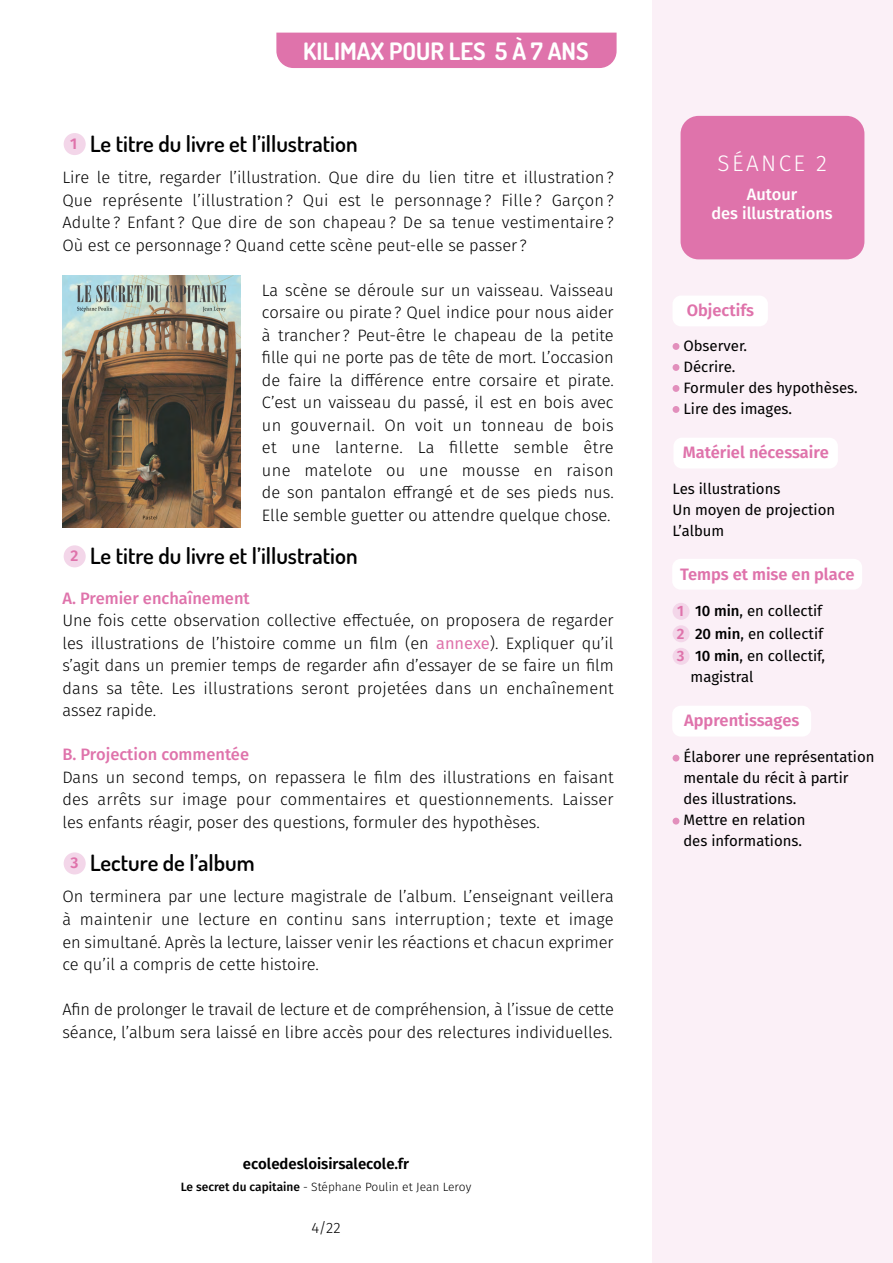
<style>
.page{position:relative;width:893px;height:1263px;background:#fff}
.page>*{position:absolute;margin:0;border:0;box-sizing:border-box;transform-origin:0 0}
.t1{font:700 24px "Dosis";color:#fff}
.t2{font:600 22.5px "Dosis";color:#000}
.t3{font:300 22.5px "Fira Sans";letter-spacing:.11em;color:#fff}
.TC{font:300 16.5px/22.5px "Fira Sans";color:#000;text-align:justify}
.t4{font:600 16.5px "Fira Sans";color:#df73ab}
.TC-2{font:500 16.5px "Fira Sans";color:#df73ab}
.t5{font:500 16.5px/19.8px "Fira Sans";color:#fff;text-align:center}
.t6{font:600 15.6px "Fira Sans";color:#df73ab}
.BANDEAU_TXT{font:15px/21px "Fira Sans";color:#000}
.t7{font:600 15px "Fira Sans";color:#000}
.t8{font:300 15px "Fira Sans";color:#000}
.t9{font:600 15px "Fira Sans";color:#df73ab}
.t10{font:300 12px "Fira Sans";color:#000}
.s1{font-weight:400;color:#df73ab}
.s2{font-weight:500}
</style>
<div class="page">
<div style="left:652px;top:0;width:241px;height:1263px;background:#fbf0f7"></div>
<div style="left:276px;top:33px;width:341px;height:35px;background:#df73ab"></div>
<div style="left:672px;top:296px;width:96px;height:30px;background:#fff;border-radius:9px"></div>
<div style="left:64px;top:133px;width:22px;height:22px;background:#f3d6e9;border-radius:50%"></div>
<div style="left:64px;top:545px;width:22px;height:22px;background:#f3d6e9;border-radius:50%"></div>
<div style="left:64px;top:852px;width:22px;height:22px;background:#f3d6e9;border-radius:50%"></div>
<svg style="left:673px;top:755px;width:6px;height:6px"></svg>
<svg style="left:673px;top:818px;width:6px;height:6px"></svg>
<div style="left:672px;top:706px;width:139px;height:30px;background:#fff;border-radius:9px"></div>
<div style="left:673px;top:603px;width:17px;height:17px;background:#f3d6e9;border-radius:50%"></div>
<div style="left:673px;top:625px;width:17px;height:17px;background:#f3d6e9;border-radius:50%"></div>
<div style="left:673px;top:648px;width:17px;height:17px;background:#f3d6e9;border-radius:50%"></div>
<div style="left:672px;top:559px;width:190px;height:31px;background:#fff;border-radius:9px"></div>
<div style="left:673px;top:438px;width:165px;height:30px;background:#fff;border-radius:9px"></div>
<div style="left:680px;top:116px;width:184px;height:143px;background:#df73ab;border-radius:18px"></div>
<div style="left:673px;top:343px;width:6px;height:7px;background:#e28fbc;border-radius:50%"></div>
<div style="left:673px;top:364px;width:6px;height:7px;background:#e28fbc;border-radius:50%"></div>
<div style="left:673px;top:385px;width:6px;height:7px;background:#e28fbc;border-radius:50%"></div>
<div style="left:673px;top:406px;width:6px;height:7px;background:#e28fbc;border-radius:50%"></div>
<img style="left:62px;top:276px;width:179px;height:251px">
<h1 class="t1" style="left:303px;top:35px;width:287px">KILIMAX POUR LES 5 À 7 ANS</h1>
<p class="t6" style="left:70px;top:131px;width:9px">1</p>
<p class="t2" style="left:90px;top:129px;width:269px">Le titre du livre et l’illustration</p>
<p class="TC" style="left:62px;top:166px;width:553px">Lire le titre, regarder l’illustration. Que dire du lien titre et illustration?<br>Que représente l’illustration? Qui est le personnage ? Fille ? Garçon?<br>Adulte ? Enfant ? Que dire de son chapeau ? De sa tenue vestimentaire ?<br>Où est ce personnage? Quand cette scène peut-elle se passer ?</p>
<p class="TC" style="left:262px;top:278px;width:353px">La scène se déroule sur un vaisseau. Vaisseau corsaire ou pirate? Quel indice pour nous aider à trancher ? Peut-être le chapeau de la petite fille qui ne porte pas de tête de mort. L’occasion de faire la différence entre corsaire et pirate.<br>C’est un vaisseau du passé, il est en bois avec un gouvernail. On voit un tonneau de bois et une lanterne. La fillette semble être une matelote ou une mousse en raison de son pantalon effrangé et de ses pieds nus.<br>Elle semble guetter ou attendre quelque chose.</p>
<p class="t6" style="left:71px;top:543px;width:9px">2</p>
<p class="t2" style="left:90px;top:541px;width:269px">Le titre du livre et l’illustration</p>
<p class="TC-2" style="left:62px;top:585px;width:189px">A. Premier enchaînement</p>
<p class="TC" style="left:62px;top:609px;width:553px">Une fois cette observation collective effectuée, on proposera de regarder les illustrations de l’histoire comme un film (en <span class="s1">annexe</span>). Expliquer qu’il s’agit dans un premier temps de regarder afin d’essayer de se faire un film dans sa tête. Les illustrations seront projetées dans un enchaînement assez rapide.</p>
<p class="TC-2" style="left:62px;top:741px;width:188px">B. Projection commentée</p>
<p class="TC" style="left:62px;top:765px;width:553px">Dans un second temps, on repassera le film des illustrations en faisant des arrêts sur image pour commentaires et questionnements. Laisser les enfants réagir, poser des questions, formuler des hypothèses.</p>
<p class="t6" style="left:71px;top:850px;width:10px">3</p>
<p class="t2" style="left:90px;top:849px;width:166px">Lecture de l’album</p>
<p class="TC" style="left:62px;top:885px;width:553px">On terminera par une lecture magistrale de l’album. L’enseignant veillera à maintenir une lecture en continu sans interruption; texte et image en simultané. Après la lecture, laisser venir les réactions et chacun exprimer ce qu’il a compris de cette histoire.</p>
<p class="TC" style="left:62px;top:998px;width:553px">Afin de prolonger le travail de lecture et de compréhension, à l’issue de cette séance, l’album sera laissé en libre accès pour des relectures individuelles.</p>
<p class="t7" style="left:243px;top:1151px;width:168px">ecoledesloisirsalecole.fr</p>
<p class="t10" style="left:181px;top:1179px;width:292px"><span class="s2">Le secret du capitaine</span> - Stéphane Poulin et Jean Leroy</p>
<p class="t8" style="left:311px;top:1217px;width:31px">4/22</p>
<p class="t3" style="left:717px;top:147px;width:111px">SÉANCE 2</p>
<p class="t5" style="left:711px;top:183px;width:123px">Autour<br>des illustrations</p>
<p class="t4" style="left:687px;top:297px;width:69px">Objectifs</p>
<p class="BANDEAU_TXT" style="left:683px;top:335px;width:65px">Observer.</p>
<p class="BANDEAU_TXT" style="left:683px;top:356px;width:53px">Décrire.</p>
<p class="BANDEAU_TXT" style="left:683px;top:377px;width:176px">Formuler des hypothèses.</p>
<p class="BANDEAU_TXT" style="left:683px;top:398px;width:110px">Lire des images.</p>
<p class="t4" style="left:683px;top:439px;width:148px">Matériel nécessaire</p>
<p class="BANDEAU_TXT" style="left:673px;top:477px;width:109px">Les illustrations</p>
<p class="BANDEAU_TXT" style="left:673px;top:498px;width:164px">Un moyen de projection</p>
<p class="BANDEAU_TXT" style="left:673px;top:519px;width:53px">L’album</p>
<p class="t4" style="left:680px;top:560px;width:176px">Temps et mise en place</p>
<p class="t9" style="left:677px;top:599px;width:8px">1</p>
<p class="BANDEAU_TXT" style="left:695px;top:600px;width:129px"><span class="s2">10 min</span>, en collectif</p>
<p class="t9" style="left:677px;top:621px;width:9px">2</p>
<p class="BANDEAU_TXT" style="left:695px;top:622px;width:130px"><span class="s2">20 min</span>, en collectif</p>
<p class="t9" style="left:677px;top:644px;width:9px">3</p>
<p class="BANDEAU_TXT" style="left:691px;top:645px;width:136px"><span class="s2">10 min</span>, en collectif, magistral</p>
<p class="t4" style="left:684px;top:707px;width:117px">Apprentissages</p>
<p class="BANDEAU_TXT" style="left:683px;top:745px;width:193px">Élaborer une représentation mentale du récit à partir des illustrations.</p>
<p class="BANDEAU_TXT" style="left:683px;top:808px;width:124px">Mettre en relation des informations.</p>
</div>
